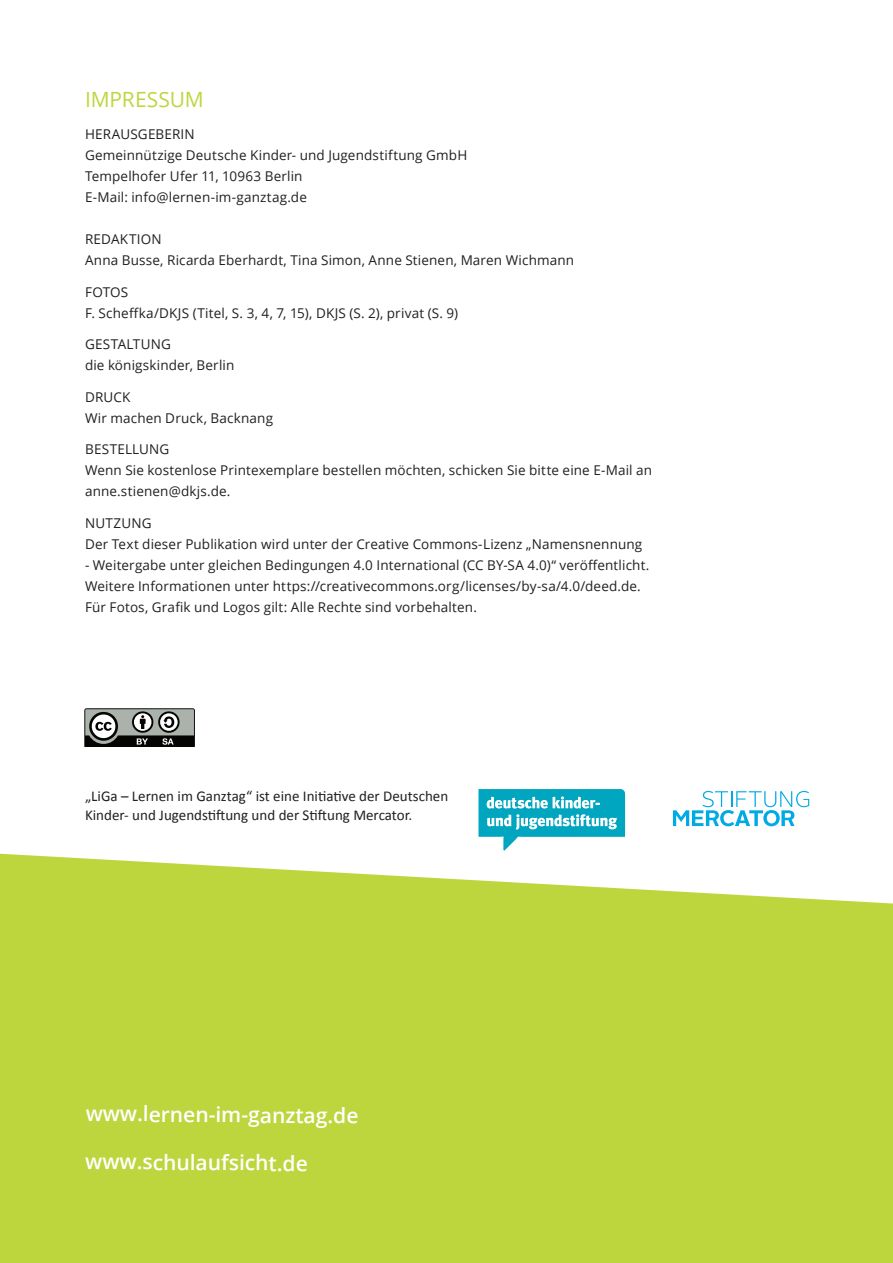
<style>
.page{position:relative;width:893px;height:1263px;background:#fff}
.page>*{position:absolute;margin:0;border:0;box-sizing:border-box;transform-origin:0 0}
.t1{font:600 21px "Open Sans";color:#fff}
.t2{font:21px "Open Sans";letter-spacing:-.005em;color:#bdd63e}
.t3{font:15px/19.2px "Calibri";color:#231f20}
.t4{font:13.5px/21px "Open Sans";letter-spacing:.01em;color:#231f20}
</style>
<div class="page">
<div style="left:0;top:854px;width:893px;height:409px;background:#bdd63e"></div>
<svg style="left:478px;top:789px;width:147px;height:62px"></svg>
<svg style="left:673px;top:791px;width:136px;height:35px"></svg>
<svg style="left:84px;top:708px;width:111px;height:39px;background:#747774"></svg>
<h1 class="t2" style="left:85px;top:85px;width:120px">IMPRESSUM</h1>
<p class="t4" style="left:85px;top:123px;width:384px">HERAUSGEBERIN<br>Gemeinnützige Deutsche Kinder- und Jugendstiftung GmbH Tempelhofer Ufer 11, 10963 Berlin<br>E-Mail: info@lernen-im-ganztag.de</p>
<p class="t4" style="left:85px;top:228px;width:491px">REDAKTION<br>Anna Busse, Ricarda Eberhardt, Tina Simon, Anne Stienen, Maren Wichmann</p>
<p class="t4" style="left:85px;top:281px;width:375px">FOTOS<br>F. Scheffka/DKJS (Titel, S. 3, 4, 7, 15), DKJS (S. 2), privat (S. 9)</p>
<p class="t4" style="left:85px;top:333px;width:151px">GESTALTUNG<br>die königskinder, Berlin</p>
<p class="t4" style="left:85px;top:386px;width:190px">DRUCK<br>Wir machen Druck, Backnang</p>
<p class="t4" style="left:85px;top:438px;width:569px">BESTELLUNG<br>Wenn Sie kostenlose Printexemplare bestellen möchten, schicken Sie bitte eine E-Mail an anne.stienen@dkjs.de.</p>
<p class="t4" style="left:85px;top:512px;width:559px">NUTZUNG<br>Der Text dieser Publikation wird unter der Creative Commons-Lizenz „Namensnennung</p>
<p class="t4" style="left:85px;top:554px;width:566px">- Weitergabe unter gleichen Bedingungen 4.0 International (CC BY-SA 4.0)“ veröffentlicht.<br>Weitere Informationen unter https://creativecommons.org/licenses/by-sa/4.0/deed.de.<br>Für Fotos, Grafik und Logos gilt: Alle Rechte sind vorbehalten.</p>
<p class="t3" style="left:85px;top:786px;width:365px">„LiGa – Lernen im Ganztag“ ist eine Initiative der Deutschen<br>Kinder- und Jugendstiftung und der Stiftung Mercator.</p>
<h1 class="t1" style="left:86px;top:1098px;width:274px;rotate:1deg">www.lernen-im-ganztag.de</h1>
<h1 class="t1" style="left:86px;top:1146px;width:224px;rotate:1deg">www.schulaufsicht.de</h1>
</div>
